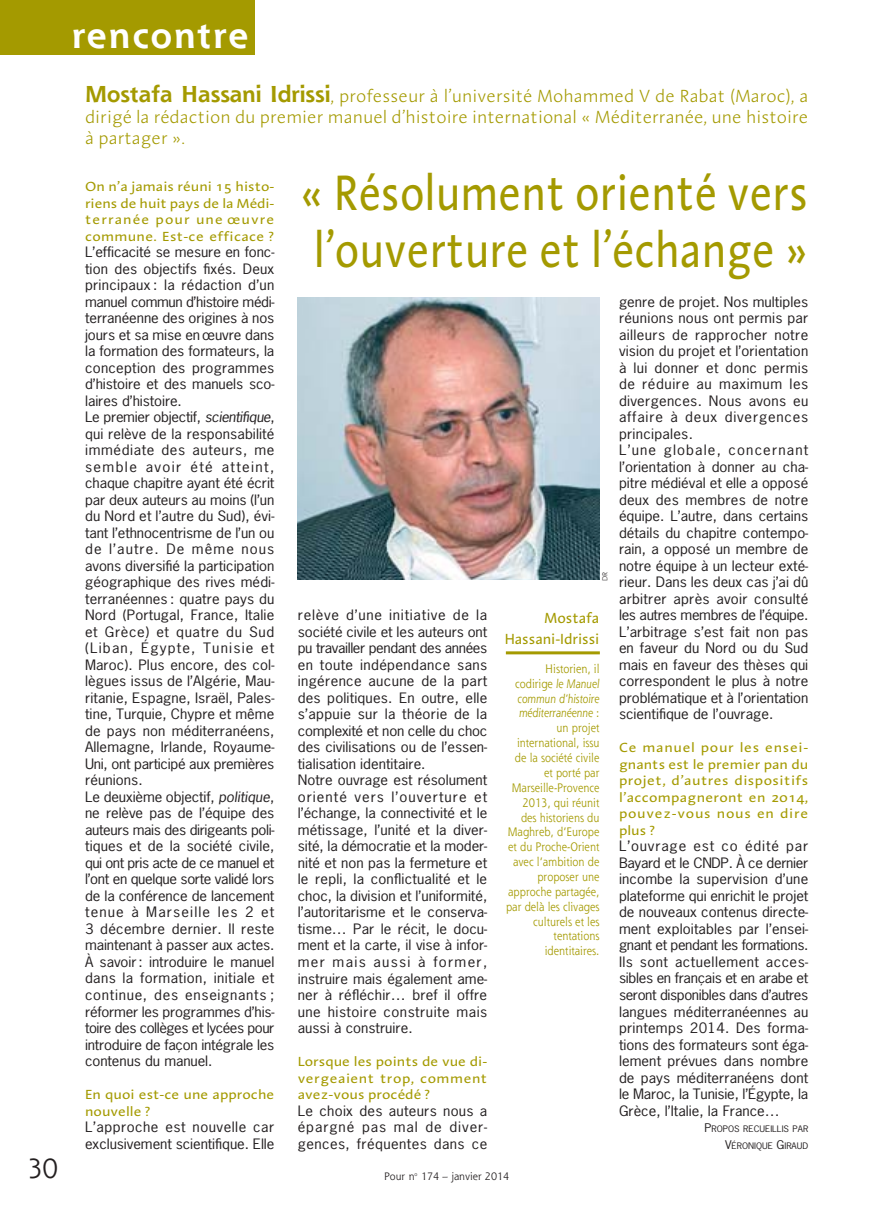
<style>
.page{position:relative;width:872px;height:1211px;background:#fff}
.page>*{position:absolute;margin:0;border:0;box-sizing:border-box;transform-origin:0 0}
.t1{font:51px/57px "Aroma LT";color:#a49a00;scale:.85 1}
.t2{font:700 36px "Shannon";letter-spacing:.06em;color:#fff}
.t3{font:27px "Shannon";color:#231f20}
.t4{font:300 18px/21px "Aroma LT";color:#a49a00;text-align:justify}
.t5{font:15px/21px "Aroma LT";letter-spacing:-.005em;color:#a49a00;text-align:right}
.t6{font:13.5px/16.5px "News Gothic";color:#231f20;scale:1.1 1}
.t7{font:13.5px/16.5px "Aroma LT";letter-spacing:.02em;color:#a49a00;text-align:justify;scale:1.1 1}
.t8{font:13.5px/16.5px "Aroma LT";color:#a49a00;scale:1.1 1}
.t9{font:12px/14.9px "Shannon";color:#a49a00;text-align:right;scale:.9 1}
.t10{font:10.5px "Shannon";color:#231f20}
.t11{font:8.4px/16.5px "News Gothic";color:#231f20;text-align:right;scale:1.1 1}
.t12{font:300 7.5px "Aroma LT";color:#231f20}
.s1{font-family:"Shannon";font-weight:700;font-size:22.5px}
.s2{font-style:italic}
.s3{font-size:11.25px}
</style>
<div class="page">
<img style="left:298px;top:298px;width:302px;height:282px">
<div style="left:1px;top:0;width:254px;height:55px;background:#a49a00"></div>
<hr style="left:506px;top:651px;width:94px;height:3px;background:#a49a00">
<h3 class="t3" style="left:27px;top:1157px;width:32px">30</h3>
<h2 class="t2" style="left:72px;top:20px;width:178px">rencontre</h2>
<h3 class="t4" style="left:85px;top:88px;width:724px"><span class="s1">Mostafa Hassani Idrissi</span>, professeur à l’université Mohammed V de Rabat (Maroc), a dirigé la rédaction du premier manuel d’histoire international « Méditerranée, une histoire à partager ».</h3>
<p class="t7" style="left:85px;top:180px;width:174px">On n’a jamais réuni 15 histo&shy;riens de huit pays de la Médi&shy;terranée pour une œuvre commune. Est-ce efficace ?</p>
<p class="t6" style="left:85px;top:245px;width:174px">L’efficacité se mesure en fonc&shy;tion des objectifs fixés. Deux principaux : la rédaction d’un manuel commun d’histoire médi&shy;terranéenne des origines à nos jours et sa mise enœuvre dans la formation des formateurs, la conception des programmes d’histoire et des manuels sco&shy;laires d’histoire.<br>Le premier objectif, <span class="s2">scientifique</span>, qui relève de la responsabilité immédiate des auteurs, me semble avoir été atteint, chaque chapitre ayant été écrit par deux auteurs au moins (l’un du Nord et l’autre du Sud), évi&shy;tant l’ethnocentrisme de l’un ou de l’autre. De même nous avons diversifié la participation géographique des rives médi&shy;terranéennes : quatre pays du<br>Nord (Portugal, France, Italie et Grèce) et quatre du Sud (Liban, Égypte, Tunisie et<br>Maroc). Plus encore, des col&shy;lègues issus de l’Algérie, Mau&shy;ritanie, Espagne, Israël, Pales&shy;tine, Turquie, Chypre et même de pays non méditerranéens,<br>Allemagne, Irlande, Royaume-<br>Uni, ont participé aux premières réunions.<br>Le deuxième objectif, <span class="s2">politique</span>, ne relève pas de l’équipe des auteurs mais des dirigeants poli&shy;tiques et de la société civile, qui ont pris acte de ce manuel et l’ont en quelque sorte validé lors de la conférence de lancement tenue à Marseille les 2 et<br>3 décembre dernier. Il reste maintenant à passer aux actes.<br>À savoir: introduire le manuel dans la formation, initiale et continue, des enseignants ; réformer les programmes d’his&shy;toire des collèges et lycées pour introduire de façon intégrale les contenus du manuel.</p>
<p class="t8" style="left:85px;top:1087px;width:174px">En quoi est-ce une approche nouvelle ?</p>
<p class="t6" style="left:85px;top:1119px;width:174px">L’approche est nouvelle car exclusivement scientifique. Elle</p>
<h1 class="t1" style="left:301px;top:169px;width:598px">« Résolument orienté vers l’ouverture et l’échange »</h1>
<p class="t6" style="left:298px;top:608px;width:174px">relève d’une initiative de la société civile et les auteurs ont pu travailler pendant des années en toute indépendance sans ingérence aucune de la part des politiques. En outre, elle s’appuie sur la théorie de la complexité et non celle du choc des civilisations ou de l’essen&shy;tialisation identitaire.<br>Notre ouvrage est résolument orienté vers l’ouverture et l’échange, la connectivité et le métissage, l’unité et la diver&shy;sité, la démocratie et la moder&shy;nité et non pas la fermeture et le repli, la conflictualité et le choc, la division et l’uniformité, l’autoritarisme et le conserva&shy;tisme… Par le récit, le docu&shy;ment et la carte, il vise à infor&shy;mer mais aussi à former, instruire mais également ame&shy;ner à réfléchir… bref il offre une histoire construite mais aussi à construire.</p>
<p class="t7" style="left:298px;top:1054px;width:174px">Lorsque les points de vue di&shy;vergeaient trop, comment avez-vous procédé ?</p>
<p class="t6" style="left:298px;top:1103px;width:174px;text-align:justify">Le choix des auteurs nous a épargné pas mal de diver&shy;gences, fréquentes dans ce</p>
<p class="t12" style="left:602px;top:581px;width:11px;rotate:-90deg">DR</p>
<p class="t5" style="left:504px;top:608px;width:96px">Mostafa<br>Hassani-Idrissi</p>
<p class="t9" style="left:506px;top:662px;width:105px">Historien, il codirige <span class="s2">le Manuel commun d’histoire méditerranéenne</span> : un projet international, issu de la société civile et porté par<br>Marseille-Provence<br>2013, qui réunit des historiens du<br>Maghreb, d’Europe et du Proche-Orient avec l’ambition de proposer une approche partagée, par delà les clivages culturels et les tentations identitaires.</p>
<p class="t10" style="left:384px;top:1172px;width:126px">Pour n<sup>o</sup> 174 – janvier 2014</p>
<p class="t6" style="left:619px;top:294px;width:174px">genre de projet. Nos multiples réunions nous ont permis par ailleurs de rapprocher notre vision du projet et l’orientation à lui donner et donc permis de réduire au maximum les divergences. Nous avons eu affaire à deux divergences principales.<br>L’une globale, concernant l’orientation à donner au cha&shy;pitre médiéval et elle a opposé deux des membres de notre équipe. L’autre, dans certains détails du chapitre contempo&shy;rain, a opposé un membre de notre équipe à un lecteur exté&shy;rieur. Dans les deux cas j’ai dû arbitrer après avoir consulté les autres membres de l’équipe.<br>L’arbitrage s’est fait non pas en faveur du Nord ou du Sud mais en faveur des thèses qui correspondent le plus à notre problématique et à l’orientation scientifique de l’ouvrage.</p>
<p class="t7" style="left:619px;top:741px;width:174px">Ce manuel pour les ensei&shy;gnants est le premier pan du projet, d’autres dispositifs l’accompagneront en 2014, pouvez-vous nous en dire plus ?</p>
<p class="t6" style="left:619px;top:839px;width:174px;text-align:justify">L’ouvrage est co édité par Bayard et le CNDP. À ce dernier incombe la supervision d’une plateforme qui enrichit le projet de nouveaux contenus directe&shy;ment exploitables par l’ensei&shy;gnant et pendant les formations.<br>Ils sont actuellement acces&shy;sibles en français et en arabe et seront disponibles dans d’autres langues méditerranéennes au printemps 2014. Des forma&shy;tions des formateurs sont éga&shy;lement prévues dans nombre de pays méditerranéens dont le Maroc, la Tunisie, l’Égypte, la Grèce, l’Italie, la France…</p>
<p class="t11" style="left:704px;top:1121px;width:96px"><span class="s3">P</span>ROPOS RECUEILLIS PAR<br><span class="s3">V</span>ÉRONIQUE <span class="s3">G</span>IRAUD</p>
</div>
